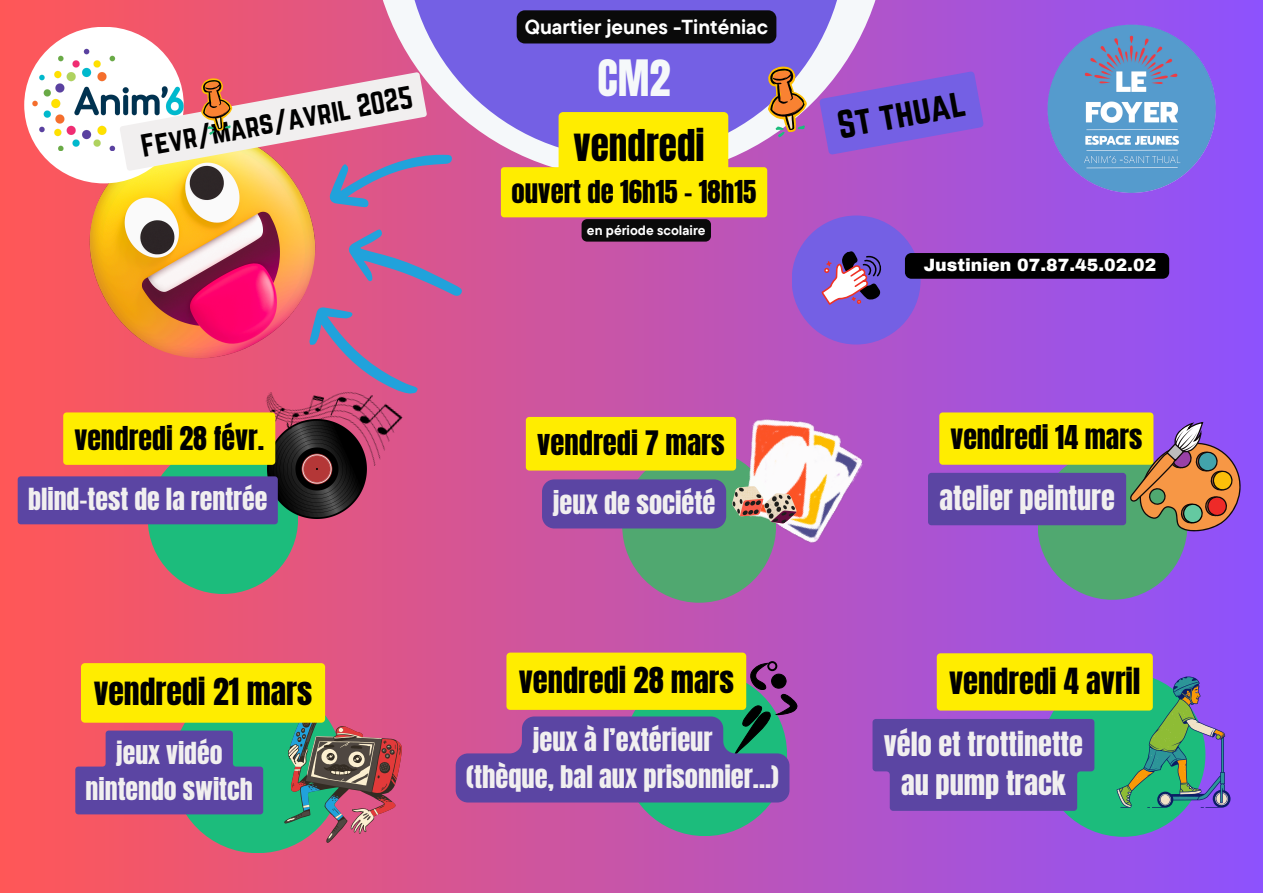
<style>
.page{position:relative;width:1263px;height:893px;background:#fff}
.page>*{position:absolute;margin:0;border:0;box-sizing:border-box;transform-origin:0 0}
.t1{font:42.6px "Anton";color:#f5f8fa}
.t2{font:37.28px "Anton";color:#000}
.t3{font:35.03px "Norwester";color:#000}
.t4{font:31.8px "Anton";color:#000}
.t5{font:30.6px "Anton";color:#000}
.t6{font:28.65px "Anton";color:#000}
.t7{font:28.28px/39.5px "Anton";color:#f1efef;text-align:center}
.t8{font:27.97px "Norwester";color:#000}
.t9{font:27.97px "Anton";color:#000}
.t10{font:27.9px "Anton";color:#000}
.t11{font:26.78px "Anton";color:#000}
.t12{font:26.47px/36.9px "Anton";color:#f1efef;text-align:center}
.t13{font:25.88px "Anton";color:#f1efef}
.t14{font:25.8px/36px "Anton";color:#f1efef;text-align:center}
.t15{font:700 20.17px "TT Commons Pro";color:#fff}
.t16{font:900 17.4px "Archivo";color:#fff}
.t17{font:700 13.42px "TT Commons Pro";color:#fff}
</style>
<div class="page">
<div style="left:0;top:0;width:1263px;height:893px;background:linear-gradient(to right,#fe5857,#8d52fe)"></div>
<img style="left:89px;top:132px;width:226px;height:226px;border-radius:50%">
<div style="left:24px;top:27px;width:160px;height:156px;background:#fff;border-radius:50%"></div>
<img style="left:25px;top:40px;width:166px;height:110px">
<svg style="left:370px;top:0;width:518px;height:179px"></svg>
<svg style="left:406px;top:0;width:440px;height:158px;fill:#7460e4"></svg>
<div style="left:148px;top:443px;width:150px;height:151px;background:#1cbc7c;border-radius:50%"></div>
<div style="left:622px;top:449px;width:154px;height:154px;background:#50a870;border-radius:50%"></div>
<div style="left:1037px;top:450px;width:150px;height:150px;background:#50a870;border-radius:50%"></div>
<img style="left:1047px;top:25px;width:169px;height:168px;border-radius:50%">
<div style="left:792px;top:215px;width:128px;height:129px;background:#7460e4;border-radius:50%"></div>
<div style="left:1041px;top:672px;width:164px;height:165px;background:#1cbc7c;border-radius:50%"></div>
<svg style="left:119px;top:72px;width:308px;height:99px"></svg>
<div style="left:623px;top:671px;width:164px;height:165px;background:#1cbc7c;border-radius:50%"></div>
<img style="left:267px;top:469px;width:100px;height:50px">
<img style="left:258px;top:361px;width:148px;height:108px">
<img style="left:714px;top:398px;width:155px;height:154px">
<div style="left:18px;top:476px;width:260px;height:48px;background:#5b45a3;border-radius:3px"></div>
<svg style="left:542px;top:479px;width:259px;height:50px;background:#73619c"></svg>
<div style="left:526px;top:417px;width:210px;height:53px;background:#ffed00"></div>
<svg style="left:75px;top:663px;width:327px;height:180px;background:#a08861"></svg>
<div style="left:63px;top:412px;width:212px;height:53px;background:#ffed00"></div>
<div style="left:517px;top:10px;width:259px;height:33px;background:#0a0a0a"></div>
<svg style="left:501px;top:62px;width:668px;height:249px;background:#a172a7"></svg>
<svg style="left:872px;top:653px;width:359px;height:158px"></svg>
<svg style="left:928px;top:412px;width:333px;height:149px;background:#9d857e"></svg>
<svg style="left:456px;top:652px;width:341px;height:150px;background:#967a71"></svg>
<svg style="left:284px;top:126px;width:213px;height:275px;background:#cd6390"></svg>
<p class="t8" style="left:138px;top:128px;width:277px;rotate:-10deg">Fevr/mars/avril 2025</p>
<h6 class="t9" style="left:74px;top:418px;width:191px">vendredi 28 févr.</h6>
<p class="t15" style="left:525px;top:14px;width:245px">Quartier jeunes -Tinténiac</p>
<p class="t1" style="left:597px;top:48px;width:75px">CM2</p>
<h1 class="t2" style="left:573px;top:119px;width:133px">vendredi</h1>
<h2 class="t11" style="left:512px;top:172px;width:246px">ouvert de 16h15 - 18h15</h2>
<p class="t17" style="left:587px;top:222px;width:120px">en période scolaire</p>
<h2 class="t3" style="left:834px;top:104px;width:131px;rotate:-10deg">St thual</h2>
<p class="t16" style="left:924px;top:256px;width:234px">Justinien 07.87.45.02.02</p>
<h4 class="t6" style="left:537px;top:422px;width:189px">vendredi 7 mars</h4>
<p class="t10" style="left:950px;top:418px;width:193px">vendredi 14 mars</p>
<p class="t13" style="left:28px;top:481px;width:241px">blind-test de la rentrée</p>
<p class="t12" style="left:553px;top:485px;width:164px">jeux de société</p>
<h4 class="t7" style="left:939px;top:478px;width:177px">atelier peinture</h4>
<p class="t4" style="left:94px;top:669px;width:220px">vendredi 21 mars</p>
<h4 class="t14" style="left:86px;top:736px;width:169px">jeux vidéo nintendo switch</h4>
<p class="t5" style="left:519px;top:658px;width:217px">vendredi 28 mars</p>
<p class="t5" style="left:949px;top:659px;width:193px">vendredi 4 avril</p>
<h4 class="t12" style="left:466px;top:722px;width:314px">jeux à l’extérieur<br>(thèque, bal aux prisonnier...)</h4>
<p class="t7" style="left:884px;top:724px;width:201px">vélo et trottinette au pump track</p>
</div>
